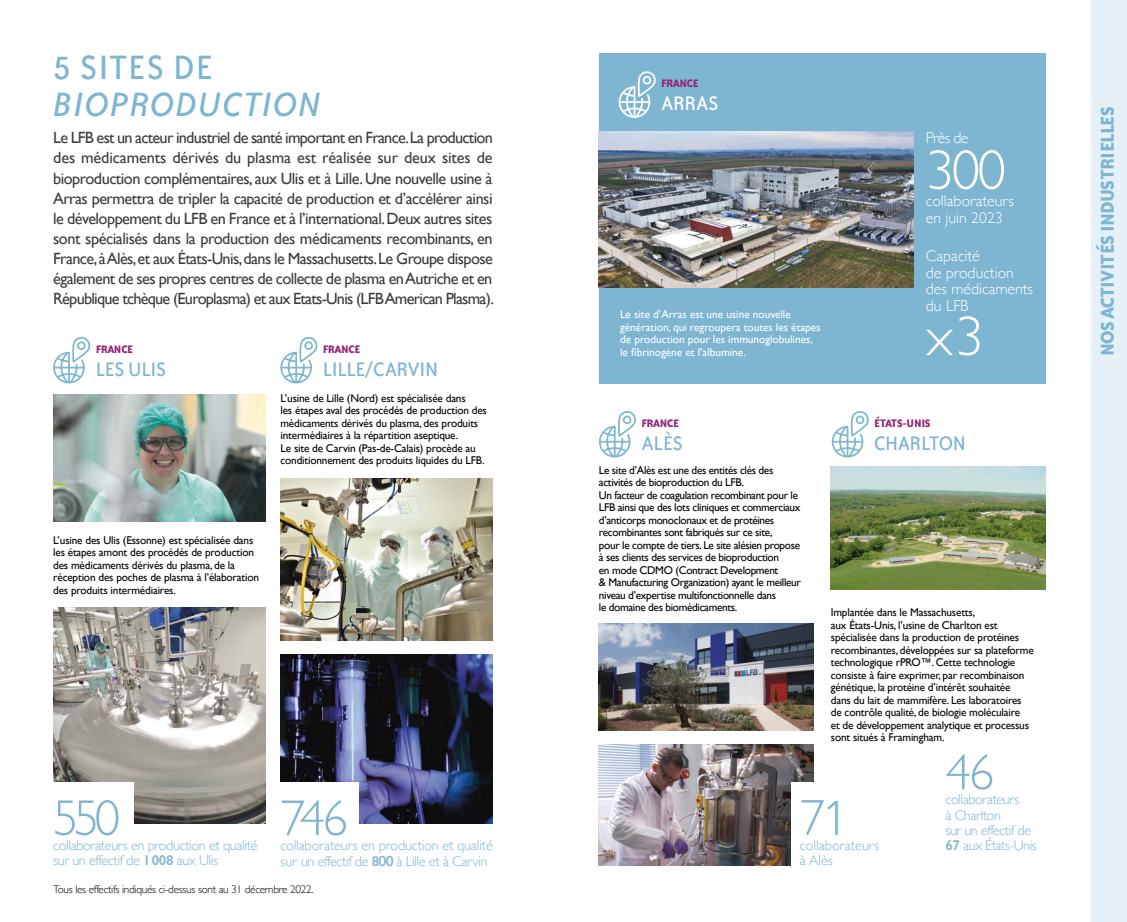
<style>
.page{position:relative;width:1127px;height:922px;background:#fff}
.page>*{position:absolute;margin:0;border:0;box-sizing:border-box;transform-origin:0 0}
.t1{font:300 56.25px "Gill Sans";color:#fff}
.t2{font:300 50.62px "Gill Sans";letter-spacing:-.09em;color:#7eb6d2}
.t3{font:italic 38.75px "Bailey Sans ITC Std";letter-spacing:.03em;color:#7eb6d2}
.t4{font:38.75px "Bailey Sans ITC Std";letter-spacing:.03em;color:#7eb6d2}
.t5{font:22.5px "Bailey Sans ITC Std";letter-spacing:-.03em;color:#7eb6d2}
.t6{font:22.5px "Bailey Sans ITC Std";letter-spacing:-.01em;color:#fff}
.t7{font:700 21.25px "Bailey Sans ITC Std";letter-spacing:-.025em;color:#7eb6d2}
.t8{font:16.25px/20px "Gill Sans";letter-spacing:-.045em;color:#3c3c3b;text-align:justify}
.t9{font:300 15.75px/16.9px "Gill Sans";color:#fff}
.t10{font:300 14.12px/15.1px "Gill Sans";letter-spacing:-.025em;color:#7eb6d2}
.t11{font:300 14.12px/15.1px "Gill Sans";color:#7eb6d2}
.t12{font:700 12.5px "Bailey Sans ITC Std";letter-spacing:-.025em;color:#912778}
.t13{font:11.25px/12.5px "Gill Sans";letter-spacing:-.015em;color:#000}
.t14{font:11.25px/12.5px "Gill Sans";color:#fff}
.t15{font:300 11.25px "Gill Sans";letter-spacing:-.025em;color:#000}
.s1{font-weight:600}
.s2{font-family:"Avenir Next LT Pro";font-weight:600}
.s3{font-family:"Avenir Next LT Pro";font-size:48.12px}
</style>
<div class="page">
<img style="left:598px;top:744px;width:215px;height:120px">
<div style="left:791px;top:782px;width:149px;height:96px;background:#fff"></div>
<img style="left:599px;top:623px;width:214px;height:107px">
<div style="left:599px;top:53px;width:446px;height:330px;background:#7eb6d2"></div>
<img style="left:599px;top:132px;width:315px;height:156px">
<img style="left:831px;top:466px;width:214px;height:123px">
<svg style="left:831px;top:411px;width:38px;height:47px"></svg>
<svg style="left:618px;top:71px;width:38px;height:47px"></svg>
<svg style="left:599px;top:411px;width:37px;height:47px"></svg>
<img style="left:53px;top:607px;width:212px;height:216px">
<img style="left:280px;top:654px;width:213px;height:169px">
<div style="left:269px;top:782px;width:90px;height:96px;background:#fff"></div>
<div style="left:28px;top:782px;width:106px;height:61px;background:#fff"></div>
<svg style="left:53px;top:337px;width:38px;height:47px"></svg>
<svg style="left:280px;top:337px;width:38px;height:47px"></svg>
<img style="left:280px;top:478px;width:213px;height:162px">
<img style="left:53px;top:394px;width:212px;height:127px">
<div style="left:1091px;top:0;width:36px;height:921px;background:#e6f0f7"></div>
<h3 class="t4" style="left:53px;top:47px;width:162px">5 SITES DE</h3>
<h3 class="t3" style="left:53px;top:84px;width:270px">BIOPRODUCTION</h3>
<p class="t8" style="left:53px;top:128px;width:442px">Le LFB est un acteur industriel de santé important en France.La production des médicaments dérivés du plasma est réalisée sur deux sites de bioproduction complémentaires, aux Ulis et à Lille. Une nouvelle usine à Arras permettra de tripler la capacité de production et d’accélérer ainsi le développement du LFB en France et à l’international. Deux autres sites sont spécialisés dans la production des médicaments recombinants, en France, à Alès, et aux États-Unis, dans le Massachusetts. Le Groupe dispose également de ses propres centres de collecte de plasma en Autriche et en République tchèque (Europlasma) et aux Etats-Unis (LFB American Plasma).</p>
<p class="t12" style="left:96px;top:342px;width:39px">FRANCE</p>
<h3 class="t5" style="left:96px;top:357px;width:72px">LES ULIS</h3>
<p class="t12" style="left:323px;top:342px;width:39px">FRANCE</p>
<h3 class="t5" style="left:323px;top:357px;width:117px">LILLE/CARVIN</h3>
<p class="t13" style="left:280px;top:391px;width:208px">L’usine de Lille (Nord) est spécialisée dans<br>les étapes aval des procédés de production des médicaments dérivés du plasma, des produits intermédiaires à la répartition aseptique.<br>Le site de Carvin (Pas-de-Calais) procède au conditionnement des produits liquides du LFB.</p>
<p class="t13" style="left:53px;top:533px;width:207px">L’usine des Ulis (Essonne) est spécialisée dans les étapes amont des procédés de production des médicaments dérivés du plasma, de la réception des poches de plasma à l’élaboration des produits intermédiaires.</p>
<h2 class="t2" style="left:53px;top:778px;width:68px">550</h2>
<p class="t10" style="left:53px;top:837px;width:206px">collaborateurs en production et qualité sur un effectif de <span class="s1">1 008</span> aux Ulis</p>
<h2 class="t2" style="left:280px;top:778px;width:69px">746</h2>
<p class="t10" style="left:280px;top:837px;width:214px">collaborateurs en production et qualité sur un effectif de <span class="s1">8</span><span class="s2">00</span> à Lille et à Carvin</p>
<p class="t15" style="left:53px;top:879px;width:262px">Tous les effectifs indiqués ci-dessus sont au 31 décembre 2022.</p>
<p class="t12" style="left:661px;top:77px;width:39px">FRANCE</p>
<h3 class="t6" style="left:661px;top:91px;width:59px">ARRAS</h3>
<p class="t14" style="left:620px;top:308px;width:202px">Le site d’Arras est une usine nouvelle génération, qui regroupera toutes les étapes de production pour les immunoglobulines, le fibrinogène et l’albumine.</p>
<h3 class="t9" style="left:926px;top:128px;width:44px">Près de</h3>
<h1 class="t1" style="left:926px;top:126px;width:81px">300</h1>
<h3 class="t9" style="left:926px;top:191px;width:90px">collaborateurs en juin 2023</h3>
<h3 class="t9" style="left:926px;top:246px;width:109px">Capacité<br>de production des médicaments du LFB</h3>
<h1 class="t1" style="left:926px;top:292px;width:59px">x 3</h1>
<p class="t12" style="left:641px;top:416px;width:39px">FRANCE</p>
<h3 class="t5" style="left:641px;top:431px;width:43px">ALÈS</h3>
<p class="t13" style="left:599px;top:463px;width:203px">Le site d’Alès est une des entités clés des activités de bioproduction du LFB.<br>Un facteur de coagulation recombinant pour le LFB ainsi que des lots cliniques et commerciaux d’anticorps monoclonaux et de protéines recombinantes sont fabriqués sur ce site,<br>pour le compte de tiers. Le site alésien propose à ses clients des services de bioproduction<br>en mode CDMO (Contract Development<br>&amp; Manufacturing Organization) ayant le meilleur niveau d’expertise multifonctionnelle dans<br>le domaine des biomédicaments.</p>
<p class="t12" style="left:874px;top:416px;width:58px">ÉTATS-UNIS</p>
<h3 class="t5" style="left:874px;top:431px;width:93px">CHARLTON</h3>
<p class="t13" style="left:831px;top:606px;width:204px">Implantée dans le Massachusetts,<br>aux États-Unis, l’usine de Charlton est spécialisée dans la production de protéines recombinantes, développées sur sa plateforme technologique rPRO™. Cette technologie consiste à faire exprimer, par recombinaison génétique, la protéine d’intérêt souhaitée<br>dans du lait de mammifère. Les laboratoires de contrôle qualité, de biologie moléculaire<br>et de développement analytique et processus sont situés à Framingham.</p>
<h2 class="t2" style="left:800px;top:778px;width:51px">7<span class="s3">1</span></h2>
<p class="t11" style="left:800px;top:836px;width:81px">collaborateurs à Alès</p>
<h2 class="t2" style="left:945px;top:732px;width:50px">46</h2>
<p class="t10" style="left:945px;top:791px;width:93px">collaborateurs<br>à Charlton<br>sur un effectif de<br><span class="s1">67</span> aux États-Unis</p>
<h3 class="t7" style="left:1096px;top:356px;width:251px;rotate:-90deg">NOS ACTIVITÉS INDUSTRIELLES</h3>
</div>
